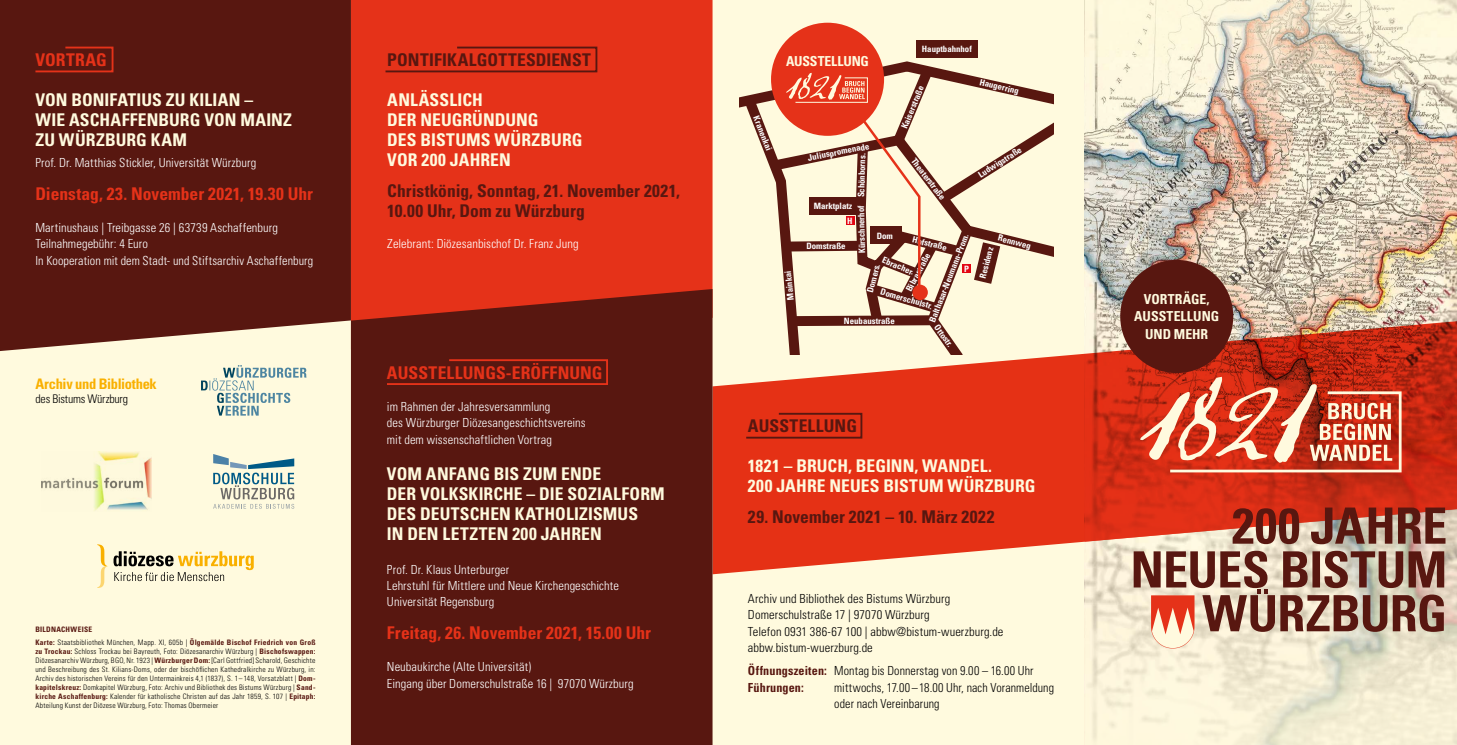
<style>
.page{position:relative;width:1457px;height:745px;background:#fff}
.page>*{position:absolute;margin:0;border:0;box-sizing:border-box;transform-origin:0 0}
.t1{font:700 condensed 17.5px/20px "Univers LT Std";letter-spacing:.005em;color:#fffade}
.t2{font:700 condensed 17.5px/20px "Univers LT Std";letter-spacing:.005em;color:#581710}
.t3{font:700 condensed 17.5px "Univers LT Std";letter-spacing:.005em;color:#e53219}
.t4{font:700 condensed 14.5px "Univers LT Std";letter-spacing:-.025em;color:#f9b000}
.t5{font:700 condensed 13.75px/17.5px "Univers LT Std";color:#fffade;text-align:center}
.t6{font:300 condensed 12.5px/16.2px "Univers LT Std";letter-spacing:.005em;color:#fff}
.t7{font:300 condensed 12.5px/16.2px "Univers LT Std";letter-spacing:.005em;color:#000}
.t8{font:300 condensed 11.88px "Univers LT Std";letter-spacing:-.02em;color:#000}
.t9{font:700 condensed 8.88px "Univers LT Std";color:#fff}
.t10{font:700 condensed 8.75px "Univers LT Std";color:#fff}
.t11{font:700 condensed 8.62px/15.1px "Univers LT Std";color:#fff;text-align:right}
.t12{font:300 condensed 7.5px/9px "Univers LT Std";letter-spacing:.025em;color:#000;text-align:justify}
.t13{font:700 condensed 7.5px/12.5px "Univers LT Std";letter-spacing:.03em;color:#581710}
.s1{font-weight:300;color:#000}
.s2{font-weight:700;color:#581710}
</style>
<div class="page">
<div style="left:0;top:0;width:1084px;height:744px;background:#fffade"></div>
<div style="left:351px;top:0;width:361px;height:289px;background:#e53219"></div>
<div style="left:351px;top:289px;width:361px;height:455px;background:#581710"></div>
<div style="left:0;top:0;width:351px;height:351px;background:#581710"></div>
<svg style="left:1084px;top:574px;width:372px;height:170px;background:#f3ecd3"></svg>
<img style="left:1084px;top:0;width:372px;height:304px">
<svg style="left:712px;top:320px;width:744px;height:254px;fill:#e53115"></svg>
<svg style="left:1084px;top:320px;width:372px;height:221px;background:#ca3b24"></svg>
<svg style="left:1140px;top:376px;width:262px;height:97px;background:#d4624a"></svg>
<div style="left:916px;top:41px;width:61px;height:17px;background:#581710"></div>
<div style="left:771px;top:23px;width:113px;height:113px;background:#e53219;border-radius:50%"></div>
<svg style="left:739px;top:56px;width:314px;height:298px"></svg>
<svg style="left:34px;top:46px;width:80px;height:27px;background:#6a1a11"></svg>
<svg style="left:385px;top:358px;width:224px;height:27px;background:#691a11"></svg>
<div style="left:1120px;top:260px;width:113px;height:113px;background:#581710;border-radius:50%"></div>
<svg style="left:744px;top:411px;width:119px;height:28px;background:#d32d14"></svg>
<svg style="left:383px;top:46px;width:215px;height:27px;background:#d32e17"></svg>
<svg style="left:201px;top:365px;width:105px;height:50px"></svg>
<svg style="left:97px;top:544px;width:157px;height:43px"></svg>
<img style="left:41px;top:451px;width:111px;height:60px">
<svg style="left:1133px;top:550px;width:311px;height:98px;background:#b39180"></svg>
<svg style="left:1232px;top:507px;width:213px;height:37px;background:#955244"></svg>
<svg style="left:213px;top:454px;width:81px;height:54px"></svg>
<h1 class="t3" style="left:35px;top:49px;width:73px">VORTRAG</h1>
<h1 class="t1" style="left:35px;top:90px;width:258px">VON BONIFATIUS ZU KILIAN –<br>WIE ASCHAFFENBURG VON MAINZ<br>ZU WÜRZBURG KAM</h1>
<h3 class="t6" style="left:35px;top:154px;width:222px">Prof. Dr. Matthias Stickler, Universität Würzburg</h3>
<h1 class="t3" style="left:35px;top:182px;width:279px">Dienstag, 23. November 2021, 19.30 Uhr</h1>
<h3 class="t6" style="left:35px;top:219px;width:279px">Martinushaus | Treibgasse 26 | 63739 Aschaffenburg<br>Teilnahmegebühr: 4 Euro<br>In Kooperation mit dem Stadt- und Stiftsarchiv Aschaffenburg</h3>
<h2 class="t4" style="left:35px;top:374px;width:123px">Archiv und Bibliothek</h2>
<h3 class="t8" style="left:35px;top:391px;width:94px">des Bistums Würzburg</h3>
<p class="t13" style="left:35px;top:623px;width:281px">BILDNACHWEISE<br>Karte: <span class="s1">Staatsbibliothek München, Mapp. XI, 605b |</span> Ölgemälde Bischof Friedrich von Groß</p>
<p class="t12" style="left:35px;top:646px;width:281px"><span class="s2">zu Trockau:</span> Schloss Trockau bei Bayreuth, Foto: Diözesanarchiv Würzburg | <span class="s2">Bischofswappen:<br></span>Diözesanarchiv Würzburg, BGO, Nr. 1923 | <span class="s2">Würzburger Dom:</span> [Carl Gottfried] Scharold, Geschichte und Beschreibung des St. Kilians-Doms, oder der bischöflichen Kathedralkirche zu Würzburg, in:<br>Archiv des historischen Vereins für den Untermainkreis 4,1 (1837), S. 1–148, Vorsatzblatt | <span class="s2">Dom&shy;kapitelskreuz:</span> Domkapitel Würzburg, Foto: Archiv und Bibliothek des Bistums Würzburg | <span class="s2">Sand&shy;kirche Aschaffenburg:</span> Kalender für katholische Christen auf das Jahr 1859, S. 107 | <span class="s2">Epitaph:<br></span>Abteilung Kunst der Diözese Würzburg, Foto: Thomas Obermeier</p>
<h1 class="t2" style="left:387px;top:50px;width:205px">PONTIFIKALGOTTESDIENST</h1>
<h1 class="t1" style="left:387px;top:90px;width:197px">ANLÄSSLICH<br>DER NEUGRÜNDUNG<br>DES BISTUMS WÜRZBURG<br>VOR 200 JAHREN</h1>
<h1 class="t2" style="left:387px;top:180px;width:294px">Christkönig, Sonntag, 21. November 2021,<br>10.00 Uhr, Dom zu Würzburg</h1>
<h3 class="t6" style="left:387px;top:236px;width:193px">Zelebrant: Diözesanbischof Dr. Franz Jung</h3>
<h1 class="t3" style="left:387px;top:361px;width:217px">AUSSTELLUNGS-ERÖFFNUNG</h1>
<h3 class="t6" style="left:387px;top:398px;width:200px">im Rahmen der Jahresversammlung<br>des Würzburger Diözesangeschichtsvereins mit dem wissenschaftlichen Vortrag</h3>
<h1 class="t1" style="left:387px;top:463px;width:279px">VOM ANFANG BIS ZUM ENDE<br>DER VOLKSKIRCHE – DIE SOZIALFORM<br>DES DEUTSCHEN KATHOLIZISMUS<br>IN DEN LETZTEN 200 JAHREN</h1>
<h3 class="t6" style="left:387px;top:561px;width:233px">Prof. Dr. Klaus Unterburger<br>Lehrstuhl für Mittlere und Neue Kirchengeschichte<br>Universität Regensburg</h3>
<h1 class="t3" style="left:387px;top:621px;width:265px">Freitag, 26. November 2021, 15.00 Uhr</h1>
<h3 class="t6" style="left:387px;top:658px;width:248px">Neubaukirche (Alte Universität)<br>Eingang über Domerschulstraße 16 | 97070 Würzburg</h3>
<p class="t10" style="left:761px;top:114px;width:38px;rotate:68deg">Kranenkai</p>
<h3 class="t5" style="left:786px;top:52px;width:84px">AUSSTELLUNG</h3>
<p class="t11" style="left:921px;top:41px;width:51px">Hauptbahnhof</p>
<p class="t10" style="left:898px;top:126px;width:47px;rotate:-67deg">Kaiserstraße</p>
<p class="t10" style="left:981px;top:77px;width:42px;rotate:13deg">Haugerring</p>
<p class="t9" style="left:785px;top:300px;width:31px;rotate:-96deg">Mainkai</p>
<p class="t10" style="left:807px;top:152px;width:64px;rotate:-11deg">Juliuspromenade</p>
<p class="t9" style="left:855px;top:197px;width:45px;rotate:-88deg">Schönborns.</p>
<p class="t9" style="left:856px;top:253px;width:49px;rotate:-91deg">Kürschnerhof</p>
<p class="t10" style="left:917px;top:155px;width:51px;rotate:53deg">Theaterstraße</p>
<p class="t10" style="left:913px;top:234px;width:37px;rotate:14deg">Hofstraße</p>
<p class="t11" style="left:813px;top:198px;width:41px">Marktplatz<br>H</p>
<p class="t11" style="left:876px;top:228px;width:18px">Dom</p>
<p class="t10" style="left:927px;top:320px;width:95px;rotate:-69deg">Balthasar-Neumann-Prom.</p>
<p class="t11" style="left:806px;top:238px;width:41px">Domstraße</p>
<p class="t10" style="left:903px;top:288px;width:44px;rotate:-62deg">Bibrastraße</p>
<p class="t10" style="left:884px;top:254px;width:35px;rotate:23deg">Ebracher.</p>
<p class="t10" style="left:864px;top:290px;width:30px;rotate:-75deg">Domers.</p>
<p class="t11" style="left:964px;top:261px;width:6px">P</p>
<p class="t10" style="left:882px;top:286px;width:55px;rotate:16deg">Domerschulstr.</p>
<p class="t11" style="left:843px;top:313px;width:52px">Neubaustraße</p>
<p class="t10" style="left:940px;top:322px;width:27px;rotate:54deg">Ottostr.</p>
<p class="t10" style="left:976px;top:170px;width:51px;rotate:-32deg">Ludwigstraße</p>
<p class="t10" style="left:999px;top:232px;width:35px;rotate:14deg">Rennweg</p>
<p class="t10" style="left:977px;top:277px;width:33px;rotate:-76deg">Residenz</p>
<h1 class="t2" style="left:748px;top:415px;width:110px">AUSSTELLUNG</h1>
<h1 class="t1" style="left:748px;top:455px;width:289px">1821 – BRUCH, BEGINN, WANDEL.<br>200 JAHRE NEUES BISTUM WÜRZBURG</h1>
<h1 class="t2" style="left:748px;top:506px;width:248px">29. November 2021 – 10. März 2022</h1>
<h3 class="t7" style="left:748px;top:590px;width:257px">Archiv und Bibliothek des Bistums Würzburg Domerschulstraße 17 | 97070 Würzburg<br>Telefon 0931 386-67 100 | abbw@bistum-wuerzburg.de abbw.bistum-wuerzburg.de</h3>
<h3 class="t7" style="left:748px;top:662px;width:287px"><span class="s2">Öffnungszeiten:</span> Montag bis Donnerstag von 9.00 – 16.00 Uhr<br><span class="s2">Führungen:</span></h3>
<h3 class="t7" style="left:834px;top:678px;width:221px">mittwochs, 17.00–18.00 Uhr, nach Voranmeldung oder nach Vereinbarung</h3>
<h3 class="t5" style="left:1134px;top:290px;width:86px">VORTRÄGE,<br>AUSSTELLUNG<br>UND MEHR</h3>
</div>
